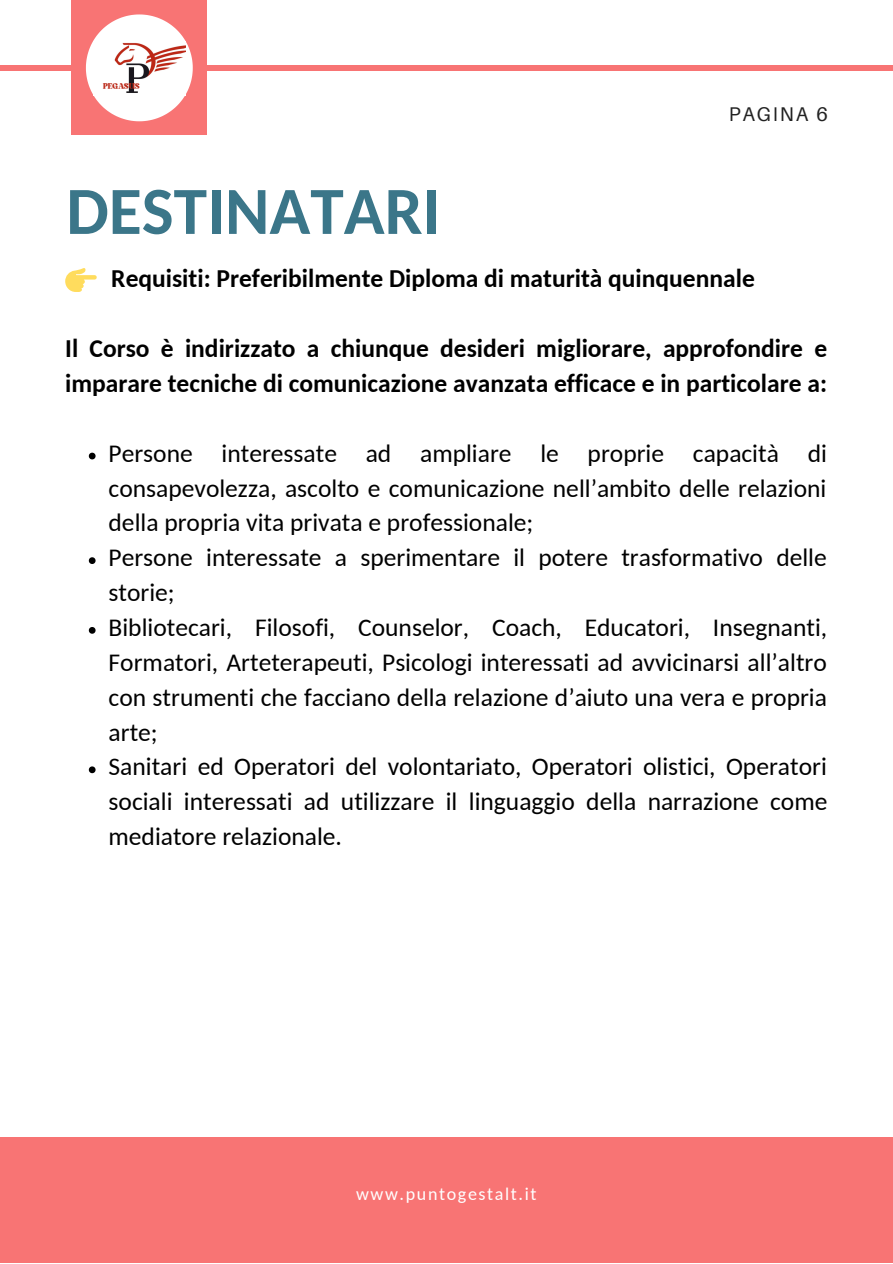
<style>
.page{position:relative;width:893px;height:1264px;background:#fff}
.page>*{position:absolute;margin:0;border:0;box-sizing:border-box;transform-origin:0 0}
.t1{font:700 67.5px "Carlito";color:#3b7689}
.t2{font:25.5px/34.8px "Carlito";color:#000;text-align:justify}
.t3{font:700 25.5px/34.8px "Carlito";color:#000}
.t4{font:19.8px "Aileron";letter-spacing:.09em;color:#222}
.t5{font:18px "Carlito";letter-spacing:.09em;color:#fff}
.t6{font:10.95px "Bright";color:#ba2716}
</style>
<div class="page">
<div style="left:0;top:1137px;width:892px;height:125px;background:#f87474"></div>
<div style="left:0;top:65px;width:892px;height:6px;background:#f87474"></div>
<div style="left:71px;top:0;width:135px;height:135px;background:#f87474"></div>
<svg style="left:86px;top:14px;width:107px;height:107px"></svg>
<img style="left:93px;top:41px;width:92px;height:54px">
<svg style="left:89px;top:452px;width:7px;height:7px"></svg>
<svg style="left:89px;top:557px;width:7px;height:7px"></svg>
<svg style="left:89px;top:627px;width:7px;height:6px"></svg>
<svg style="left:89px;top:766px;width:7px;height:7px"></svg>
<svg style="left:65px;top:268px;width:32px;height:24px"></svg>
<p class="t6" style="left:103px;top:82px;width:38px">PEGASUS</p>
<p class="t1" style="left:66px;top:183px;width:376px">DESTINATARI</p>
<p class="t4" style="left:728px;top:102px;width:100px">PAGINA 6</p>
<p class="t3" style="left:111px;top:263px;width:645px">Requisiti: Preferibilmente Diploma di maturità quinquennale</p>
<p class="t3" style="left:65px;top:333px;width:763px">Il Corso è indirizzato a chiunque desideri migliorare, approfondire e imparare tecniche di comunicazione avanzata efficace e in particolare a:</p>
<p class="t2" style="left:109px;top:438px;width:719px">Persone interessate ad ampliare le proprie capacità di consapevolezza, ascolto e comunicazione nell’ambito delle relazioni della propria vita privata e professionale;</p>
<p class="t2" style="left:109px;top:542px;width:719px">Persone interessate a sperimentare il potere trasformativo delle storie;</p>
<p class="t2" style="left:109px;top:612px;width:720px">Bibliotecari, Filosofi, Counselor, Coach, Educatori, Insegnanti, Formatori, Arteterapeuti, Psicologi interessati ad avvicinarsi all’altro con strumenti che facciano della relazione d’aiuto una vera e propria arte;</p>
<p class="t2" style="left:109px;top:751px;width:720px">Sanitari ed Operatori del volontariato, Operatori olistici, Operatori sociali interessati ad utilizzare il linguaggio della narrazione come mediatore relazionale.</p>
<p class="t5" style="left:356px;top:1186px;width:182px">www.puntogestalt.it</p>
</div>
